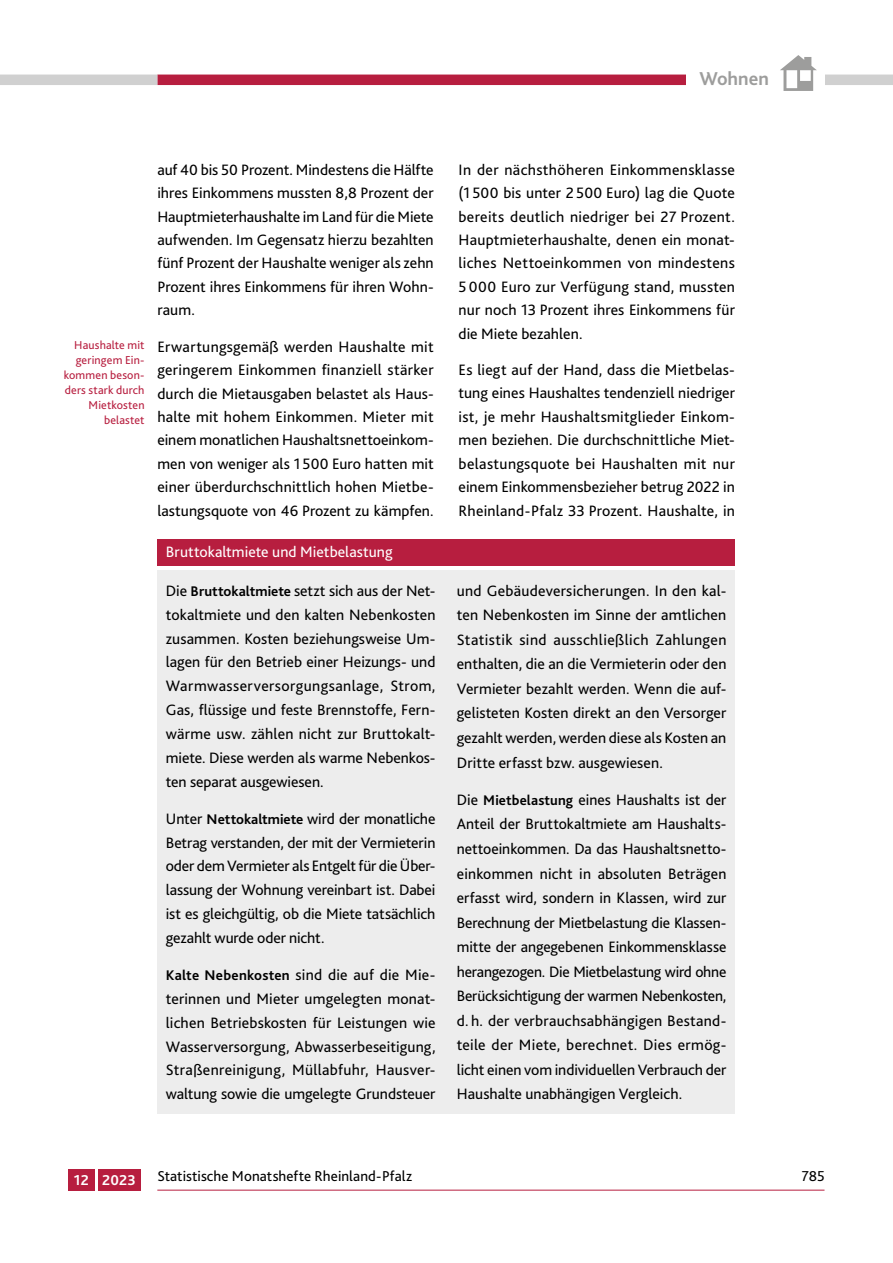
<style>
.page{position:relative;width:893px;height:1263px;background:#fff}
.page>*{position:absolute;margin:0;border:0;box-sizing:border-box;transform-origin:0 0}
.t1{font:700 19.5px "Bliss 2";color:#9d9d9c}
.t2{font:15.75px/23.4px "Bliss 2";letter-spacing:.005em;color:#000;text-align:justify}
.t3{font:15.75px "Bliss 2";color:#fff}
.t4{font:15px "Bliss 2";letter-spacing:.005em;color:#000}
.t5{font:700 15px "Bliss 2";letter-spacing:.005em;color:#fff}
.t6{font:12px/15px "Bliss 2";letter-spacing:.015em;color:#b71e3f;text-align:right}
.s1{font-weight:700;font-size:14.7px}
</style>
<div class="page">
<hr style="left:157px;top:1190px;width:667px;height:1px;background:#b71e3f">
<div style="left:68px;top:1169px;width:27px;height:22px;background:#b71e3f"></div>
<div style="left:98px;top:1169px;width:42px;height:22px;background:#b71e3f"></div>
<div style="left:157px;top:75px;width:668px;height:10px;background:#b71e3f"></div>
<div style="left:0;top:75px;width:157px;height:10px;background:#d0d0d0"></div>
<div style="left:825px;top:75px;width:68px;height:10px;background:#d0d0d0"></div>
<div style="left:687px;top:68px;width:111px;height:21px;background:#fff"></div>
<div style="left:774px;top:46px;width:51px;height:51px;background:#fff"></div>
<svg style="left:780px;top:55px;width:37px;height:36px"></svg>
<div style="left:157px;top:539px;width:578px;height:26px;background:#b71e3f"></div>
<div style="left:157px;top:570px;width:578px;height:544px;background:#ededed"></div>
<p class="t1" style="left:699px;top:66px;width:71px">Wohnen</p>
<p class="t6" style="left:64px;top:338px;width:82px">Haushalte mit geringem Ein&shy;kommen beson&shy;ders stark durch<br>Mietkosten belastet</p>
<p class="t2" style="left:157px;top:158px;width:278px">auf 40 bis 50 Prozent. Mindestens die Hälfte ihres Einkommens mussten 8,8 Prozent der Hauptmieterhaushalte im Land für die Miete aufwenden. Im Gegensatz hierzu bezahlten fünf Prozent der Haushalte weniger als zehn Prozent ihres Einkommens für ihren Wohn&shy;raum.</p>
<p class="t2" style="left:157px;top:335px;width:278px">Erwartungsgemäß werden Haushalte mit geringerem Einkommen finanziell stärker durch die Mietausgaben belastet als Haus&shy;halte mit hohem Einkommen. Mieter mit einem monatlichen Haushaltsnettoeinkom&shy;men von weniger als 1500 Euro hatten mit einer überdurchschnittlich hohen Mietbe&shy;lastungsquote von 46 Prozent zu kämpfen.</p>
<p class="t3" style="left:166px;top:542px;width:228px">Bruttokaltmiete und Mietbelastung</p>
<p class="t2" style="left:166px;top:579px;width:271px;line-height:23.9px;text-align:left">Die <span class="s1">Bruttokaltmiete</span> setzt sich aus der Net&shy;tokaltmiete und den kalten Nebenkosten zusammen. Kosten beziehungsweise Um-- lagen für den Betrieb einer Heizungs- und Warmwasserversorgungsanlage, Strom, Gas, flüssige und feste Brennstoffe, Fern&shy;wärme usw. zählen nicht zur Bruttokalt&shy;miete. Diese werden als warme Nebenkos&shy;ten separat ausgewiesen.</p>
<p class="t2" style="left:166px;top:806px;width:271px;line-height:23.9px">Unter <span class="s1">Nettokaltmiete</span> wird der monatliche Betrag verstanden, der mit der Vermieterin oder dem Vermieter als Entgelt für die Über&shy;lassung der Wohnung vereinbart ist. Dabei ist es gleichgültig, ob die Miete tatsächlich gezahlt wurde oder nicht.</p>
<p class="t2" style="left:166px;top:963px;width:271px;line-height:23.9px"><span class="s1">Kalte Nebenkosten</span> sind die auf die Mie&shy;terinnen und Mieter umgelegten monat&shy;lichen Betriebskosten für Leistungen wie Wasserversorgung, Abwasserbeseitigung, Straßenreinigung, Müllabfuhr, Hausver&shy;waltung sowie die umgelegte Grundsteuer</p>
<p class="t2" style="left:459px;top:158px;width:278px">In der nächsthöheren Einkommensklasse (1 500 bis unter 2 500 Euro) lag die Quote bereits deutlich niedriger bei 27 Prozent.<br>Hauptmieterhaushalte, denen ein monat&shy;liches Nettoeinkommen von mindestens 5 000 Euro zur Verfügung stand, mussten nur noch 13 Prozent ihres Einkommens für die Miete bezahlen.</p>
<p class="t2" style="left:459px;top:358px;width:278px">Es liegt auf der Hand, dass die Mietbelas&shy;tung eines Haushaltes tendenziell niedriger ist, je mehr Haushaltsmitglieder Einkom&shy;men beziehen. Die durchschnittliche Miet&shy;belastungsquote bei Haushalten mit nur einem Einkommensbezieher betrug 2022 in Rheinland-Pfalz 33 Prozent. Haushalte, in</p>
<p class="t2" style="left:457px;top:578px;width:271px;line-height:24.6px">und Gebäudeversicherungen. In den kal&shy;ten Nebenkosten im Sinne der amtlichen Statistik sind ausschließlich Zahlungen enthalten, die an die Vermieterin oder den Vermieter bezahlt werden. Wenn die auf&shy;gelisteten Kosten direkt an den Versorger gezahlt werden, werden diese als Kosten an Dritte erfasst bzw. ausgewiesen.</p>
<p class="t2" style="left:457px;top:787px;width:271px;line-height:24.6px">Die <span class="s1">Mietbelastung</span> eines Haushalts ist der Anteil der Bruttokaltmiete am Haushalts&shy;nettoeinkommen. Da das Haushaltsnetto&shy;einkommen nicht in absoluten Beträgen erfasst wird, sondern in Klassen, wird zur Berechnung der Mietbelastung die Klassen&shy;mitte der angegebenen Einkommensklasse herangezogen. Die Mietbelastung wird ohne Berücksichtigung der warmen Nebenkosten, d. h. der verbrauchsabhängigen Bestand&shy;teile der Miete, berechnet. Dies ermög&shy;licht einen vom individuellen Verbrauch der Haushalte unabhängigen Vergleich.</p>
<p class="t5" style="left:74px;top:1171px;width:63px">12 2023</p>
<p class="t4" style="left:157px;top:1166px;width:256px">Statistische Monatshefte Rheinland-Pfalz</p>
<p class="t4" style="left:802px;top:1166px;width:25px">785</p>
</div>
